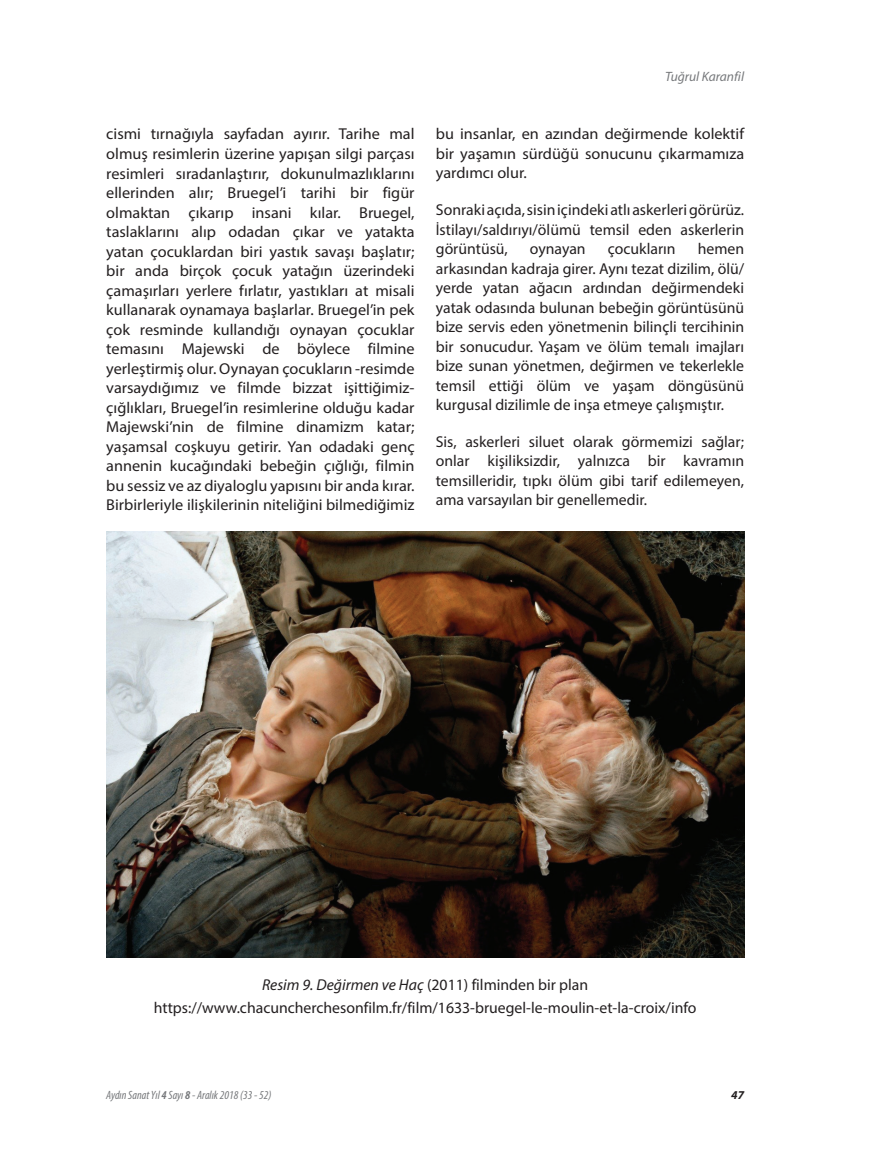
<style>
.page{position:relative;width:893px;height:1149px;background:#fff}
.page>*{position:absolute;margin:0;border:0;box-sizing:border-box;transform-origin:0 0}
.t1{font:15.75px/19.5px "Myriad Pro";color:#231f20;text-align:justify}
.t2{font:italic 13.5px "Myriad Pro";color:#76787b}
.t3{font:italic condensed 12px "Myriad Pro";color:#76787b}
.t4{font:italic 700 12px "Myriad Pro";color:#231f20}
.s1{font-style:italic}
.s2{font-weight:700}
</style>
<div class="page">
<img style="left:106px;top:531px;width:638px;height:426px">
<p class="t2" style="left:665px;top:68px;width:81px">Tuğrul Karanfil</p>
<p class="t1" style="left:106px;top:124px;width:310px">cismi tırnağıyla sayfadan ayırır. Tarihe mal olmuş resimlerin üzerine yapışan silgi parçası resimleri sıradanlaştırır, dokunulmazlıklarını ellerinden alır; Bruegel’i tarihi bir figür olmaktan çıkarıp insani kılar. Bruegel, taslaklarını alıp odadan çıkar ve yatakta yatan çocuklardan biri yastık savaşı başlatır; bir anda birçok çocuk yatağın üzerindeki çamaşırları yerlere fırlatır, yastıkları at misali kullanarak oynamaya başlarlar. Bruegel’in pek çok resminde kullandığı oynayan çocuklar temasını Majewski de böylece filmine yerleştirmiş olur. Oynayan çocukların -resimde varsaydığımız ve filmde bizzat işittiğimiz&shy;çığlıkları, Bruegel’in resimlerine olduğu kadar Majewski’nin de filmine dinamizm katar; yaşamsal coşkuyu getirir. Yan odadaki genç annenin kucağındaki bebeğin çığlığı, filmin bu sessiz ve az diyaloglu yapısını bir anda kırar.<br>Birbirleriyle ilişkilerinin niteliğini bilmediğimiz</p>
<p class="t1" style="left:436px;top:124px;width:310px">bu insanlar, en azından değirmende kolektif bir yaşamın sürdüğü sonucunu çıkarmamıza yardımcı olur.</p>
<p class="t1" style="left:436px;top:200px;width:310px">Sonraki açıda, sisin içindeki atlı askerleri görürüz.<br>İstilayı/saldırıyı/ölümü temsil eden askerlerin görüntüsü,</p>
<p class="t1" style="left:436px;top:239px;width:310px;text-indent:262px">hemen arkasından kadraja girer. Aynı tezat dizilim, ölü/ yerde yatan ağacın ardından değirmendeki yatak odasında bulunan bebeğin görüntüsünü bize servis eden yönetmenin bilinçli tercihinin bir sonucudur. Yaşam ve ölüm temalı imajları bize sunan yönetmen, değirmen ve tekerlekle temsil ettiği ölüm ve yaşam döngüsünü kurgusal dizilimle de inşa etmeye çalışmıştır.</p>
<p class="t1" style="left:436px;top:431px;width:310px">Sis, askerleri siluet olarak görmemizi sağlar; onlar kişiliksizdir, yalnızca bir kavramın temsilleridir, tıpkı ölüm gibi tarif edilemeyen, ama varsayılan bir genellemedir.</p>
<p class="t1" style="left:530px;top:239px;width:57px">oynayan</p>
<p class="t1" style="left:608px;top:239px;width:69px">çocukların</p>
<p class="t1" style="left:154px;top:971px;width:544px;line-height:23.7px;text-align:center"><span class="s1">Resim 9. Değirmen ve Haç</span> (2011) filminden bir plan https://www.chacuncherchesonfilm.fr/film/1633-bruegel-le-moulin-et-la-croix/info</p>
<p class="t3" style="left:106px;top:1087px;width:167px">Aydın Sanat Yıl <span class="s2">4</span> Sayı <span class="s2">8</span> - Aralık 2018 (33 - 52)</p>
<p class="t4" style="left:731px;top:1086px;width:14px">47</p>
</div>
